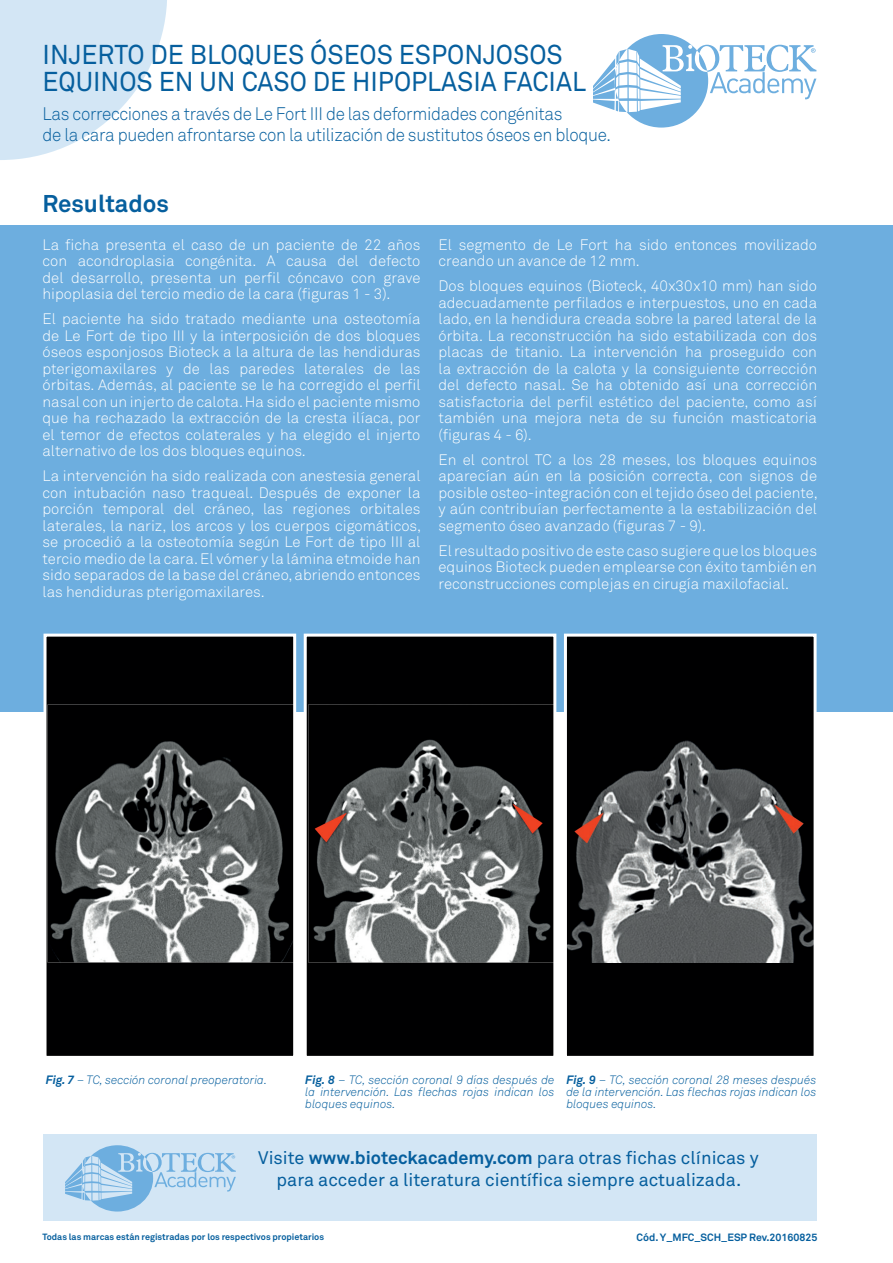
<style>
.page{position:relative;width:893px;height:1263px;background:#fff}
.page>*{position:absolute;margin:0;border:0;box-sizing:border-box;transform-origin:0 0}
.t1{font:27px/27px "Akkurat Pro";color:#065f9e;scale:.95 1}
.t2{font:700 24px "Akkurat Pro";color:#065f9e}
.t3{font:18px/21px "Akkurat Light Pro";letter-spacing:-.02em;color:#065f9e;scale:.95 1}
.t4{font:18px/21.6px "Akkurat Pro";color:#065f9e;text-align:center}
.t5{font:15px/16.5px "Akkurat Light Pro";color:#fff;text-align:justify}
.t6{font:italic 12px/12px "Akkurat Light Pro";color:#065f9e;text-align:justify}
.t7{font:700 10.5px "Akkurat Pro";color:#065f9e}
.t8{font:700 9px "Akkurat Pro";color:#065f9e}
.s1{font-family:"Akkurat Pro";font-weight:700}
.s2{font-weight:700}
</style>
<div class="page">
<svg style="left:0;top:0;width:167px;height:160px"></svg>
<svg style="left:593px;top:34px;width:223px;height:94px"></svg>
<div style="left:0;top:225px;width:893px;height:487px;background:#6daedf"></div>
<div style="left:43px;top:1134px;width:774px;height:86px;background:#d3e6f5"></div>
<svg style="left:65px;top:1145px;width:171px;height:66px"></svg>
<div style="left:45px;top:635px;width:250px;height:422px;background:#000001"></div>
<img style="left:48px;top:704px;width:244px;height:258px">
<div style="left:44px;top:634px;width:252px;height:425px;border:3px solid #fff"></div>
<div style="left:305px;top:635px;width:250px;height:422px;background:#000001"></div>
<img style="left:308px;top:705px;width:243px;height:257px">
<div style="left:304px;top:634px;width:252px;height:425px;border:3px solid #fff"></div>
<div style="left:565px;top:635px;width:250px;height:422px;background:#000001"></div>
<img style="left:568px;top:740px;width:245px;height:222px">
<div style="left:564px;top:634px;width:253px;height:425px;border:3px solid #fff"></div>
<h1 class="t1" style="left:43px;top:42px;width:573px">INJERTO DE BLOQUES ÓSEOS ESPONJOSOS<br>EQUINOS EN UN CASO DE HIPOPLASIA FACIAL</h1>
<p class="t3" style="left:43px;top:104px;width:600px">Las correcciones a través de Le Fort III de las deformidades congénitas<br>de la cara pueden afrontarse con la utilización de sustitutos óseos en bloque.</p>
<h2 class="t2" style="left:43px;top:189px;width:128px">Resultados</h2>
<p class="t5" style="left:43px;top:236px;width:379px">La ficha presenta el caso de un paciente de 22 años con acondroplasia congénita. A causa del defecto del desarrollo, presenta un perfil cóncavo con grave hipoplasia del tercio medio de la cara (figuras 1 - 3).</p>
<p class="t5" style="left:43px;top:311px;width:379px">El paciente ha sido tratado mediante una osteotomía de Le Fort de tipo III y la interposición de dos bloques óseos esponjosos Bioteck a la altura de las hendiduras pterigomaxilares y de las paredes laterales de las órbitas. Además, al paciente se le ha corregido el perfil nasal con un injerto de calota. Ha sido el paciente mismo que ha rechazado la extracción de la cresta ilíaca, por el temor de efectos colaterales y ha elegido el injerto alternativo de los dos bloques equinos.</p>
<p class="t5" style="left:43px;top:468px;width:380px">La intervención ha sido realizada con anestesia general con intubación naso traqueal. Después de exponer la porción temporal del cráneo, las regiones orbitales laterales, la nariz, los arcos y los cuerpos cigomáticos, se procedió a la osteotomía según Le Fort de tipo III al tercio medio de la cara. El vómer y la lámina etmoide han sido separados de la base del cráneo, abriendo entonces las hendiduras pterigomaxilares.</p>
<p class="t5" style="left:438px;top:236px;width:380px">El segmento de Le Fort ha sido entonces movilizado creando un avance de 12 mm.</p>
<p class="t5" style="left:438px;top:278px;width:380px">Dos bloques equinos (Bioteck, 40x30x10 mm) han sido adecuadamente perfilados e interpuestos, uno en cada lado, en la hendidura creada sobre la pared lateral de la órbita. La reconstrucción ha sido estabilizada con dos placas de titanio. La intervención ha proseguido con la extracción de la calota y la consiguiente corrección del defecto nasal. Se ha obtenido así una corrección satisfactoria del perfil estético del paciente, como así también una mejora neta de su función masticatoria (figuras 4 - 6).</p>
<p class="t5" style="left:438px;top:451px;width:381px">En el control TC a los 28 meses, los bloques equinos aparecían aún en la posición correcta, con signos de posible osteo-integración con el tejido óseo del paciente, y aún contribuían perfectamente a la estabilización del segmento óseo avanzado (figuras 7 - 9).</p>
<p class="t5" style="left:438px;top:542px;width:380px">El resultado positivo de este caso sugiere que los bloques equinos Bioteck pueden emplearse con éxito también en reconstrucciones complejas en cirugía maxilofacial.</p>
<p class="t6" style="left:46px;top:1074px;width:223px"><span class="s1">Fig. 7</span> – TC, sección coronal preoperatoria.</p>
<p class="t6" style="left:305px;top:1074px;width:251px"><span class="s1">Fig. 8</span> – TC, sección coronal 9 días después de la intervención. Las flechas rojas indican los bloques equinos.</p>
<p class="t6" style="left:566px;top:1074px;width:252px"><span class="s1">Fig. 9</span> – TC, sección coronal 28 meses después de la intervención. Las flechas rojas indican los bloques equinos.</p>
<p class="t4" style="left:258px;top:1147px;width:502px">Visite <span class="s2">www.bioteckacademy.com</span> para otras fichas clínicas y para acceder a literatura científica siempre actualizada.</p>
<p class="t8" style="left:43px;top:1231px;width:283px">Todas las marcas están registradas por los respectivos propietarios</p>
<p class="t7" style="left:636px;top:1231px;width:182px">Cód. Y_MFC_SCH_ESP Rev.20160825</p>
</div>
